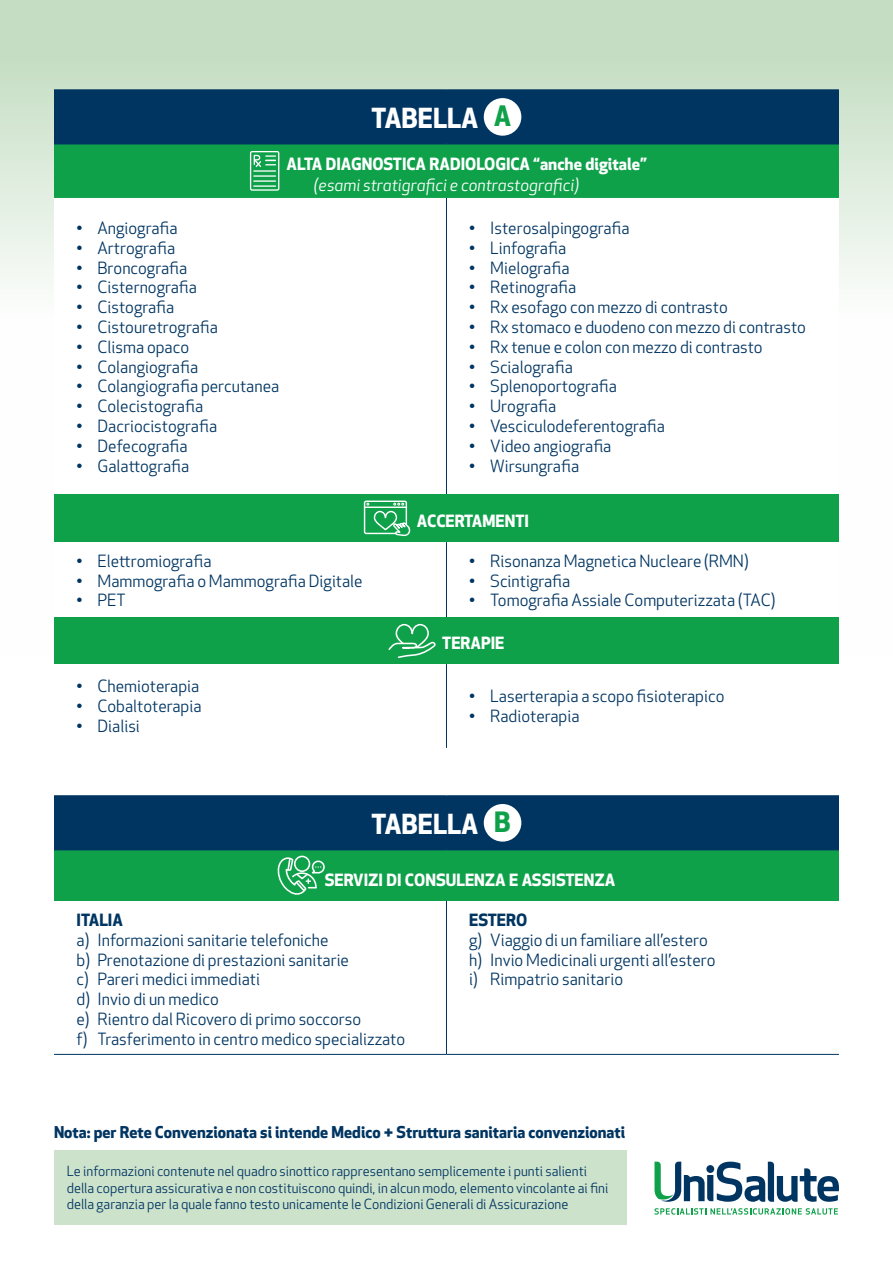
<style>
.page{position:relative;width:893px;height:1263px;background:#fff}
.page>*{position:absolute;margin:0;border:0;box-sizing:border-box;transform-origin:0 0}
.t1{font:700 27.45px "Apex New";color:#0fa14a}
.t2{font:700 27px "Apex New";color:#fff}
.t3{font:16.5px "Apex New";color:#003562}
.t4{font:700 16.5px "Apex New";color:#fff}
.t5{font:italic 16.5px "Apex New";color:#fff}
.t6{font:700 16.5px "Apex New";color:#003562}
.t7{font:700 15.9px "Apex New";color:#003562}
.t8{font:13.65px "Apex New";color:#003562}
</style>
<div class="page">
<svg style="left:0;top:0;width:893px;height:282px;background:#cbe1c9"></svg>
<div style="left:54px;top:90px;width:785px;height:54px;background:#003562"></div>
<div style="left:54px;top:144px;width:785px;height:54px;background:#0fa14a"></div>
<svg style="left:54px;top:198px;width:785px;height:297px"></svg>
<hr style="left:54px;top:89px;width:392px;height:2px;background:#003562">
<hr style="left:446px;top:89px;width:393px;height:2px;background:#003562">
<hr style="left:446px;top:198px;width:1px;height:297px;background:#003562">
<div style="left:484px;top:98px;width:37px;height:38px;background:#fff;border-radius:50%"></div>
<div style="left:250px;top:151px;width:29px;height:40px;border:1px solid #fff"></div>
<hr style="left:254px;top:170px;width:21px;height:2px;background:#fff">
<hr style="left:254px;top:175px;width:21px;height:2px;background:#fff">
<hr style="left:254px;top:180px;width:21px;height:2px;background:#fff">
<hr style="left:254px;top:185px;width:21px;height:2px;background:#fff">
<svg style="left:253px;top:154px;width:22px;height:13px"></svg>
<div style="left:54px;top:796px;width:785px;height:54px;background:#003562"></div>
<div style="left:54px;top:850px;width:785px;height:51px;background:#0fa14a"></div>
<hr style="left:54px;top:795px;width:392px;height:2px;background:#003562">
<hr style="left:446px;top:795px;width:393px;height:2px;background:#003562">
<hr style="left:54px;top:1054px;width:392px;height:1px;background:#003562">
<hr style="left:446px;top:1054px;width:393px;height:1px;background:#003562">
<hr style="left:446px;top:901px;width:1px;height:153px;background:#003562">
<div style="left:484px;top:804px;width:37px;height:37px;background:#fff;border-radius:50%"></div>
<div style="left:294px;top:856px;width:16px;height:16px;border:2px solid #fff;border-radius:50%"></div>
<svg style="left:277px;top:857px;width:48px;height:38px"></svg>
<div style="left:54px;top:495px;width:785px;height:47px;background:#0fa14a"></div>
<svg style="left:54px;top:617px;width:785px;height:1px"></svg>
<hr style="left:446px;top:542px;width:1px;height:76px;background:#003562">
<svg style="left:363px;top:500px;width:48px;height:37px"></svg>
<div style="left:54px;top:618px;width:785px;height:46px;background:#0fa14a"></div>
<hr style="left:446px;top:664px;width:1px;height:84px;background:#003562">
<svg style="left:388px;top:623px;width:48px;height:35px"></svg>
<svg style="left:654px;top:1208px;width:184px;height:6px"></svg>
<svg style="left:654px;top:1161px;width:185px;height:41px"></svg>
<div style="left:54px;top:1150px;width:572px;height:74px;background:#cde2cb"></div>
<p class="t2" style="left:372px;top:99px;width:108px">TABELLA</p>
<p class="t1" style="left:494px;top:96px;width:19px">A</p>
<p class="t4" style="left:287px;top:152px;width:362px">ALTA DIAGNOSTICA RADIOLOGICA “anche digitale”</p>
<p class="t5" style="left:314px;top:174px;width:267px">(esami stratigrafici e contrastografici)</p>
<p class="t3" style="left:76px;top:218px;width:103px">• Angiografia</p>
<p class="t3" style="left:76px;top:237px;width:100px">• Artrografia</p>
<p class="t3" style="left:76px;top:257px;width:112px">• Broncografia</p>
<p class="t3" style="left:76px;top:277px;width:122px">• Cisternografia</p>
<p class="t3" style="left:76px;top:297px;width:99px">• Cistografia</p>
<p class="t3" style="left:76px;top:317px;width:143px">• Cistouretrografia</p>
<p class="t3" style="left:76px;top:336px;width:114px">• Clisma opaco</p>
<p class="t3" style="left:76px;top:356px;width:123px">• Colangiografia</p>
<p class="t3" style="left:76px;top:376px;width:204px">• Colangiografia percutanea</p>
<p class="t3" style="left:76px;top:396px;width:128px">• Colecistografia</p>
<p class="t3" style="left:76px;top:416px;width:142px">• Dacriocistografia</p>
<p class="t3" style="left:76px;top:435px;width:113px">• Defecografia</p>
<p class="t3" style="left:76px;top:455px;width:114px">• Galattografia</p>
<p class="t3" style="left:469px;top:218px;width:162px">• Isterosalpingografia</p>
<p class="t3" style="left:469px;top:237px;width:98px">• Linfografia</p>
<p class="t3" style="left:469px;top:257px;width:102px">• Mielografia</p>
<p class="t3" style="left:469px;top:277px;width:109px">• Retinografia</p>
<p class="t3" style="left:469px;top:297px;width:260px">• Rx esofago con mezzo di contrasto</p>
<p class="t3" style="left:469px;top:317px;width:338px">• Rx stomaco e duodeno con mezzo di contrasto</p>
<p class="t3" style="left:469px;top:336px;width:295px">• Rx tenue e colon con mezzo di contrasto</p>
<p class="t3" style="left:469px;top:356px;width:105px">• Scialografia</p>
<p class="t3" style="left:469px;top:376px;width:149px">• Splenoportografia</p>
<p class="t3" style="left:469px;top:396px;width:89px">• Urografia</p>
<p class="t3" style="left:469px;top:416px;width:197px">• Vesciculodeferentografia</p>
<p class="t3" style="left:469px;top:435px;width:144px">• Video angiografia</p>
<p class="t3" style="left:469px;top:455px;width:111px">• Wirsungrafia</p>
<p class="t4" style="left:417px;top:509px;width:114px">ACCERTAMENTI</p>
<p class="t3" style="left:76px;top:550px;width:137px">• Elettromiografia</p>
<p class="t3" style="left:76px;top:570px;width:288px">• Mammografia o Mammografia Digitale</p>
<p class="t3" style="left:76px;top:590px;width:51px">• PET</p>
<p class="t3" style="left:76px;top:676px;width:124px">• Chemioterapia</p>
<p class="t3" style="left:76px;top:696px;width:127px">• Cobaltoterapia</p>
<p class="t3" style="left:76px;top:715px;width:65px">• Dialisi</p>
<p class="t3" style="left:469px;top:550px;width:281px">• Risonanza Magnetica Nucleare (RMN)</p>
<p class="t3" style="left:469px;top:570px;width:103px">• Scintigrafia</p>
<p class="t3" style="left:469px;top:590px;width:308px">• Tomografia Assiale Computerizzata (TAC)</p>
<p class="t4" style="left:442px;top:631px;width:64px">TERAPIE</p>
<p class="t3" style="left:469px;top:686px;width:257px">• Laserterapia a scopo fisioterapico</p>
<p class="t3" style="left:469px;top:706px;width:112px">• Radioterapia</p>
<p class="t2" style="left:372px;top:805px;width:108px">TABELLA</p>
<p class="t1" style="left:494px;top:802px;width:18px">B</p>
<p class="t4" style="left:325px;top:868px;width:292px">SERVIZI DI CONSULENZA E ASSISTENZA</p>
<p class="t6" style="left:76px;top:908px;width:48px">ITALIA</p>
<p class="t3" style="left:76px;top:929px;width:254px">a) Informazioni sanitarie telefoniche</p>
<p class="t3" style="left:76px;top:949px;width:274px">b) Prenotazione di prestazioni sanitarie</p>
<p class="t3" style="left:76px;top:969px;width:185px">c) Pareri medici immediati</p>
<p class="t3" style="left:76px;top:989px;width:144px">d) Invio di un medico</p>
<p class="t3" style="left:76px;top:1008px;width:286px">e) Rientro dal Ricovero di primo soccorso</p>
<p class="t3" style="left:76px;top:1028px;width:330px">f) Trasferimento in centro medico specializzato</p>
<p class="t6" style="left:469px;top:908px;width:60px">ESTERO</p>
<p class="t3" style="left:469px;top:929px;width:240px">g) Viaggio di un familiare all’estero</p>
<p class="t3" style="left:469px;top:949px;width:248px">h) Invio Medicinali urgenti all’estero</p>
<p class="t3" style="left:469px;top:969px;width:155px">i) Rimpatrio sanitario</p>
<p class="t7" style="left:54px;top:1120px;width:573px">Nota: per Rete Convenzionata si intende Medico + Struttura sanitaria convenzionati</p>
<p class="t8" style="left:67px;top:1163px;width:522px">Le informazioni contenute nel quadro sinottico rappresentano semplicemente i punti salienti</p>
<p class="t8" style="left:67px;top:1179px;width:543px">della copertura assicurativa e non costituiscono quindi, in alcun modo, elemento vincolante ai fini</p>
<p class="t8" style="left:67px;top:1196px;width:503px">della garanzia per la quale fanno testo unicamente le Condizioni Generali di Assicurazione</p>
</div>
